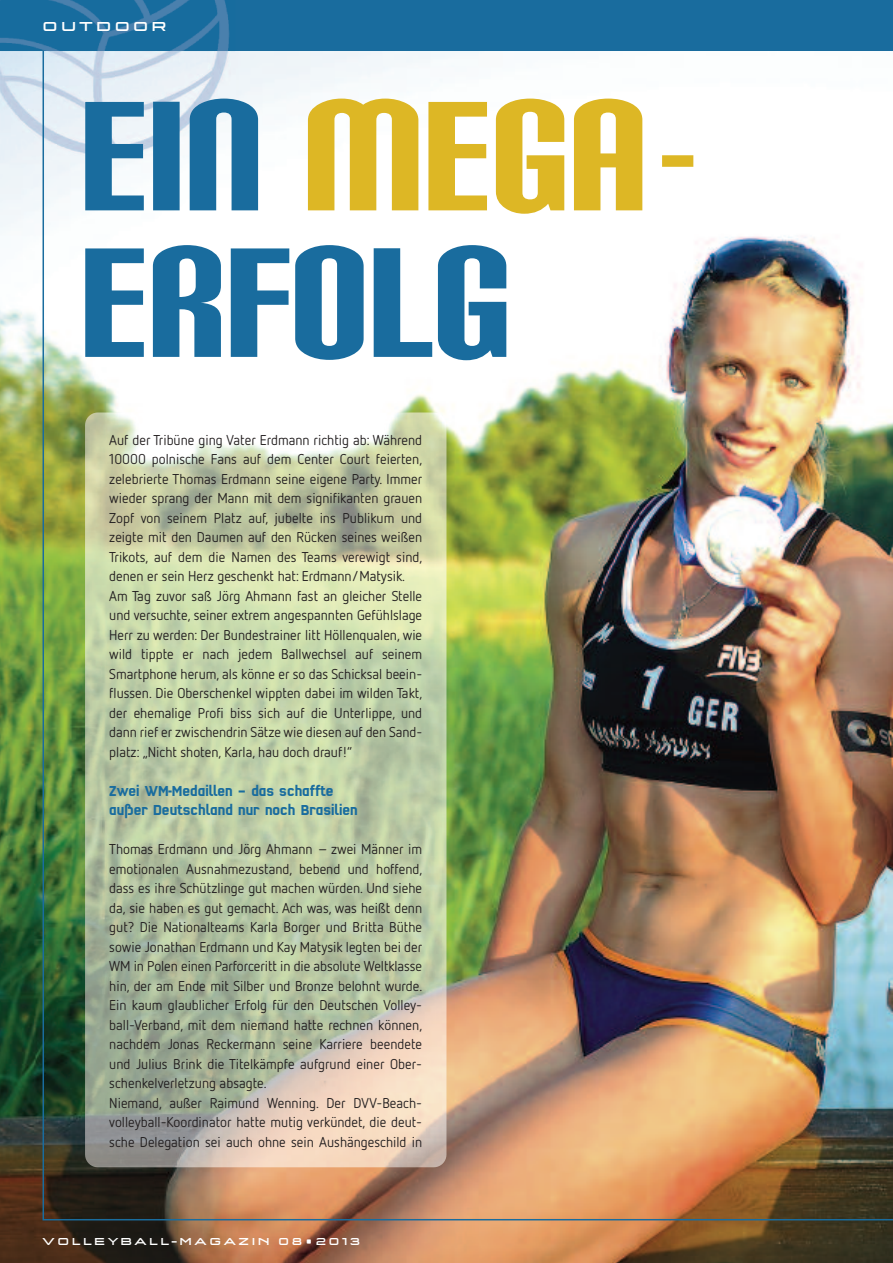
<style>
.page{position:relative;width:893px;height:1263px;background:#fff}
.page>*{position:absolute;margin:0;border:0;box-sizing:border-box;transform-origin:0 0}
.t1{font:500 15px/19.5px "Q Type Comp";color:#196c9e}
.t2{font:14.25px/19.5px "Netto";color:#231f20}
.t3{font:500 13.5px "Q Type Ext";letter-spacing:.25em;color:#fff}
.t4{font:500 10.5px "Q Type Ext";letter-spacing:.25em;color:#fff}
</style>
<div class="page">
<img style="left:0;top:159px;width:893px;height:1104px">
<img style="left:0;top:51px;width:43px;height:108px">
<img style="left:43px;top:51px;width:850px;height:1169px">
<div style="left:0;top:0;width:893px;height:51px;background:#196c9e"></div>
<img style="left:85px;top:412px;width:361px;height:755px">
<svg style="left:308px;top:99px;width:385px;height:115px"></svg>
<svg style="left:85px;top:99px;width:173px;height:111px"></svg>
<svg style="left:85px;top:245px;width:421px;height:115px;fill:#196c9e"></svg>
<p class="t3" style="left:43px;top:22px;width:126px">OUTDOOR</p>
<p class="t2" style="left:109px;top:431px;width:314px">Auf der Tribüne ging Vater Erdmann richtig ab: Während 10000 polnische Fans auf dem Center Court feierten, zelebrierte Thomas Erdmann seine eigene Party. Immer wieder sprang der Mann mit dem signifikanten grauen Zopf von seinem Platz auf, jubelte ins Publikum und zeigte mit den Daumen auf den Rücken seines weißen Trikots, auf dem die Namen des Teams verewigt sind, denen er sein Herz geschenkt hat: Erdmann/Matysik.<br>Am Tag zuvor saß Jörg Ahmann fast an gleicher Stelle und versuchte, seiner extrem angespannten Gefühlslage Herr zu werden: Der Bundestrainer litt Höllenqualen, wie wild tippte er nach jedem Ballwechsel auf seinem Smartphone herum, als könne er so das Schicksal beein&shy;flussen. Die Oberschenkel wippten dabei im wilden Takt, der ehemalige Profi biss sich auf die Unterlippe, und dann rief er zwischendrin Sätze wie diesen auf den Sand&shy;platz: „Nicht shoten, Karla, hau doch drauf!”</p>
<p class="t1" style="left:109px;top:782px;width:250px">Zwei WM-Medaillen – das schaffte außer Deutschland nur noch Brasilien</p>
<p class="t2" style="left:109px;top:841px;width:314px">Thomas Erdmann und Jörg Ahmann – zwei Männer im emotionalen Ausnahmezustand, bebend und hoffend, dass es ihre Schützlinge gut machen würden. Und siehe da, sie haben es gut gemacht. Ach was, was heißt denn gut? Die Nationalteams Karla Borger und Britta Büthe sowie Jonathan Erdmann und Kay Matysik legten bei der WM in Polen einen Parforceritt in die absolute Weltklasse hin, der am Ende mit Silber und Bronze belohnt wurde.<br>Ein kaum glaublicher Erfolg für den Deutschen Volley&shy;ball-Verband, mit dem niemand hatte rechnen können, nachdem Jonas Reckermann seine Karriere beendete und Julius Brink die Titelkämpfe aufgrund einer Ober&shy;schenkelverletzung absagte.<br>Niemand, außer Raimund Wenning. Der DVV-Beach&shy;volleyball-Koordinator hatte mutig verkündet, die deut&shy;sche Delegation sei auch ohne sein Aushängeschild in</p>
<p class="t4" style="left:43px;top:1238px;width:319px">VOLLEYBALL-MAGAZIN 08•2013</p>
</div>
